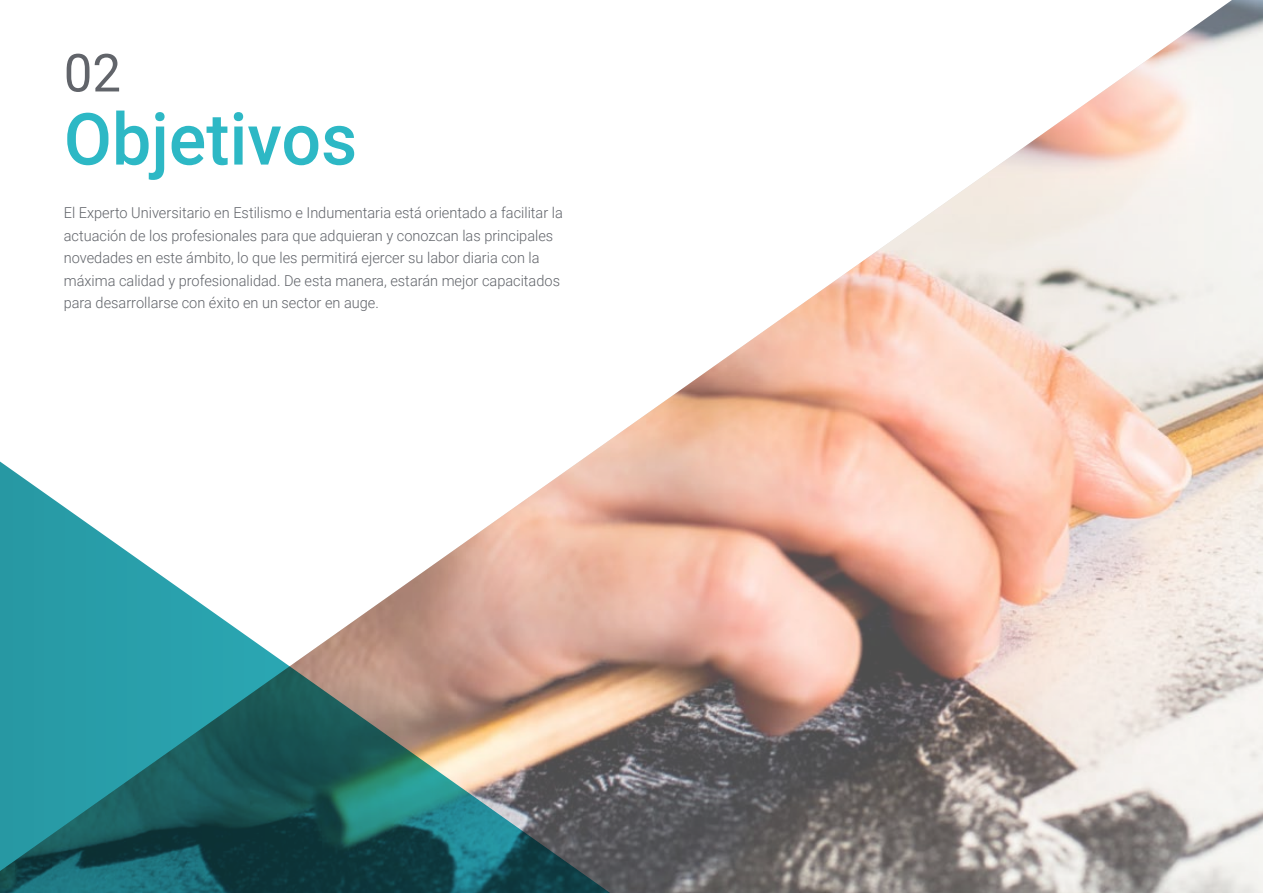
<style>
.page{position:relative;width:1263px;height:893px;background:#fff}
.page>*{position:absolute;margin:0;border:0;box-sizing:border-box;transform-origin:0 0}
.t1{font:500 72px "Roboto";color:#2db8c5}
.t2{font:52.5px "Roboto";color:#61646a}
.t3{font:300 15px/22.5px "Roboto";color:#61646a}
</style>
<div class="page">
<img style="left:601px;top:0;width:662px;height:893px">
<svg style="left:0;top:446px;width:640px;height:447px"></svg>
<h2 class="t2" style="left:64px;top:36px;width:59px">02</h2>
<h1 class="t1" style="left:64px;top:89px;width:295px">Objetivos</h1>
<p class="t3" style="left:64px;top:201px;width:501px">El Experto Universitario en Estilismo e Indumentaria está orientado a facilitar la actuación de los profesionales para que adquieran y conozcan las principales novedades en este ámbito, lo que les permitirá ejercer su labor diaria con la máxima calidad y profesionalidad. De esta manera, estarán mejor capacitados para desarrollarse con éxito en un sector en auge.</p>
</div>
